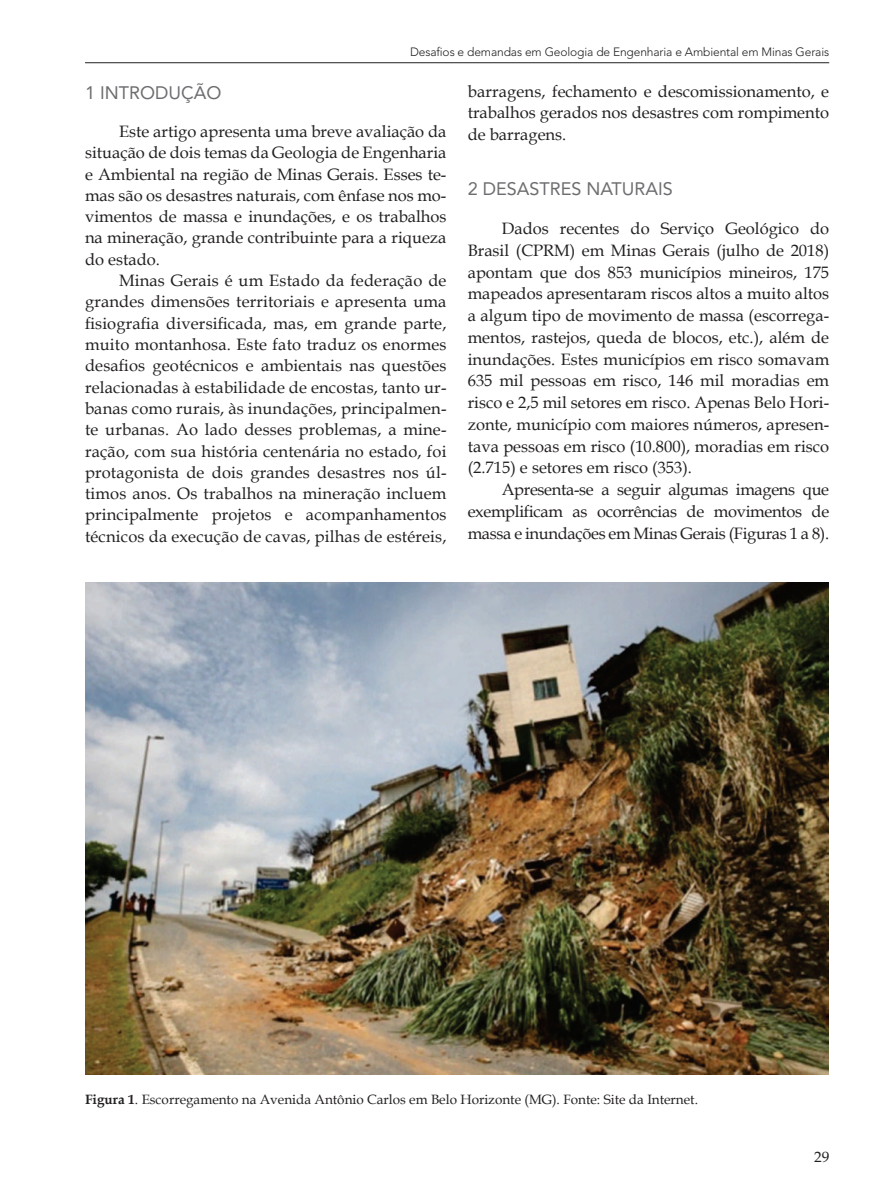
<style>
.page{position:relative;width:893px;height:1191px;background:#fff}
.page>*{position:absolute;margin:0;border:0;box-sizing:border-box;transform-origin:0 0}
.t1{font:18px "Avenir";color:#6c6d70}
.t2{font:16.5px/21.3px "Book Antiqua";color:#231f20;text-align:justify}
.t3{font:15px "Book Antiqua";color:#231f20}
.t4{font:13.5px "Book Antiqua";color:#231f20}
.t5{font:300 12px "Avenir";letter-spacing:-.01em;color:#231f20}
.s1{font-weight:700}
</style>
<div class="page">
<hr style="left:85px;top:62px;width:744px;height:1px;background:#231f20">
<img style="left:86px;top:583px;width:742px;height:491px">
<p class="t5" style="left:410px;top:45px;width:421px">Desafios e demandas em Geologia de Engenharia e Ambiental em Minas Gerais</p>
<p class="t1" style="left:85px;top:82px;width:138px">1 I NTRODU ÇÃO</p>
<p class="t2" style="left:85px;top:120px;width:363px;text-indent:34px">Este artigo apresenta uma breve avaliação da situação de dois temas da Geologia de Engenharia e Ambiental na região de Minas Gerais. Esses te&shy;mas são os desastres naturais, com ênfase nos mo&shy;vimentos de massa e inundações, e os trabalhos na mineração, grande contribuinte para a riqueza do estado.</p>
<p class="t2" style="left:85px;top:269px;width:363px;text-indent:34px">Minas Gerais é um Estado da federação de grandes dimensões territoriais e apresenta uma fisiografia diversificada, mas, em grande parte, muito montanhosa. Este fato traduz os enormes desafios geotécnicos e ambientais nas questões relacionadas à estabilidade de encostas, tanto ur&shy;banas como rurais, às inundações, principalmen&shy;te urbanas. Ao lado desses problemas, a mine&shy;ração, com sua história centenária no estado, foi protagonista de dois grandes desastres nos úl&shy;timos anos. Os trabalhos na mineração incluem principalmente projetos e acompanhamentos técnicos da execução de cavas, pilhas de estéreis,</p>
<p class="t2" style="left:468px;top:80px;width:363px">barragens, fechamento e descomissionamento, e trabalhos gerados nos desastres com rompimento de barragens.</p>
<p class="t1" style="left:468px;top:179px;width:207px">2 DESASTRES NATU RAI S</p>
<p class="t2" style="left:468px;top:217px;width:363px;line-height:21.8px;text-indent:34px">Dados recentes do Serviço Geológico do Brasil (CPRM) em Minas Gerais (julho de 2018) apontam que dos 853 municípios mineiros, 175 mapeados apresentaram riscos altos a muito altos a algum tipo de movimento de massa (escorrega&shy;mentos, rastejos, queda de blocos, etc.), além de inundações. Estes municípios em risco somavam 635 mil pessoas em risco, 146 mil moradias em risco e 2,5 mil setores em risco. Apenas Belo Hori&shy;zonte, município com maiores números, apresen&shy;tava pessoas em risco (10.800), moradias em risco (2.715) e setores em risco (353).</p>
<p class="t2" style="left:468px;top:478px;width:363px;line-height:21.8px;text-indent:34px">Apresenta-se a seguir algumas imagens que exemplificam as ocorrências de movimentos de massa e inundações em Minas Gerais (Figuras 1 a 8).</p>
<p class="t4" style="left:85px;top:1089px;width:614px"><span class="s1">Figura 1</span>. Escorregamento na Avenida Antônio Carlos em Belo Horizonte (MG). Fonte: Site da Internet.</p>
<p class="t3" style="left:814px;top:1146px;width:16px">29</p>
</div>
